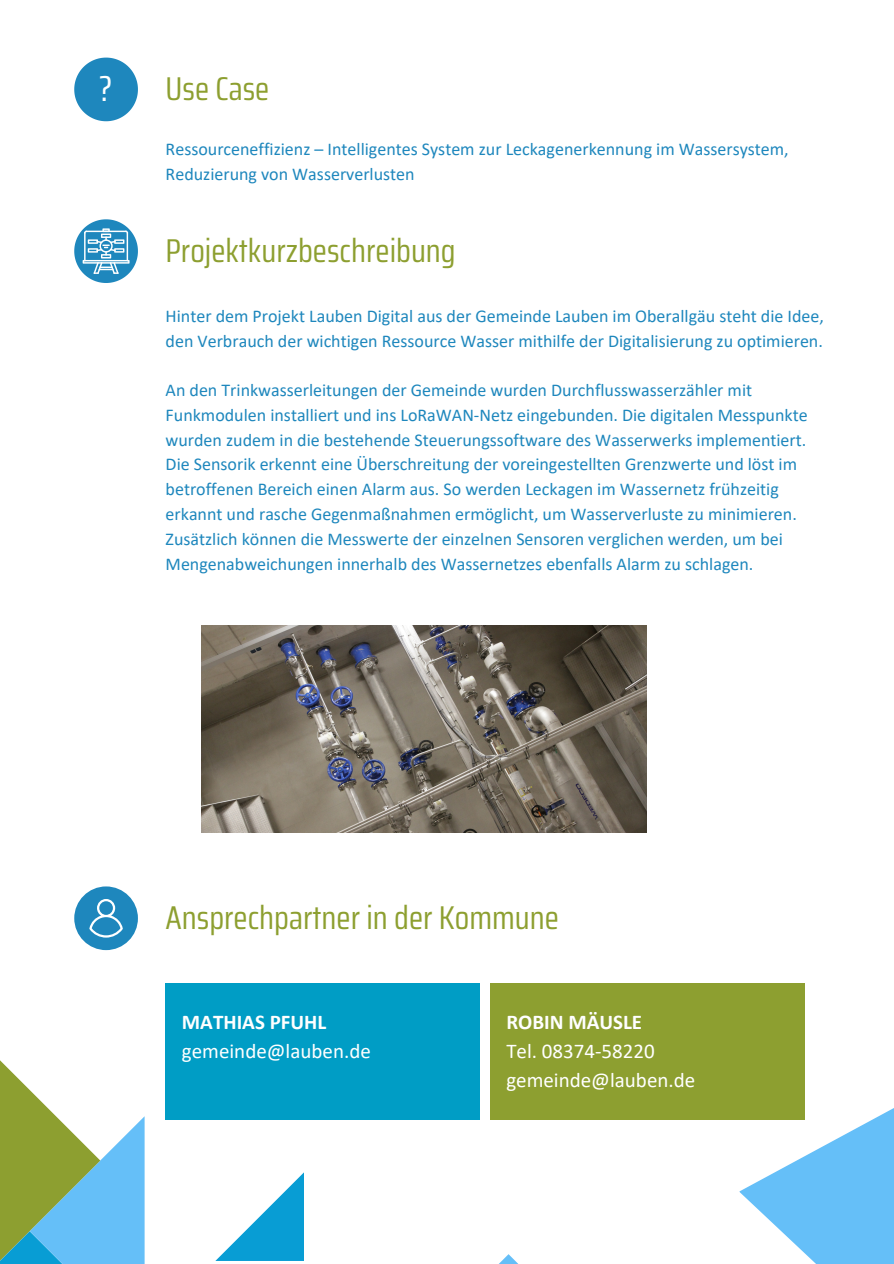
<style>
.page{position:relative;width:894px;height:1264px;background:#fff}
.page>*{position:absolute;margin:0;border:0;box-sizing:border-box;transform-origin:0 0}
.t1{font:36.15px "Saira Condensed";color:#fff}
.t2{font:33px "Saira Condensed";color:#8d9f30}
.t3{font:21px/29.2px "Calibri";color:#fff}
.t4{font:700 21px "Calibri";color:#fff}
.t5{font:18px/24.8px "Calibri";color:#1e87bd}
</style>
<div class="page">
<svg style="left:74px;top:58px;width:64px;height:63px"></svg>
<svg style="left:74px;top:219px;width:64px;height:64px"></svg>
<svg style="left:0;top:1000px;width:893px;height:263px"></svg>
<img style="left:201px;top:625px;width:445px;height:207px">
<svg style="left:74px;top:886px;width:64px;height:64px"></svg>
<div style="left:165px;top:983px;width:314px;height:136px;background:#009dc5"></div>
<div style="left:490px;top:983px;width:314px;height:136px;background:#8d9f30"></div>
<p class="t1" style="left:100px;top:60px;width:15px">?</p>
<p class="t2" style="left:165px;top:63px;width:105px">Use Case</p>
<p class="t5" style="left:165px;top:138px;width:624px">Ressourceneffizienz – Intelligentes System zur Leckagenerkennung im Wassersystem,<br>Reduzierung von Wasserverlusten</p>
<p class="t2" style="left:165px;top:224px;width:291px">Projektkurzbeschreibung</p>
<h1 class="t5" style="left:165px;top:305px;width:659px">Hinter dem Projekt Lauben Digital aus der Gemeinde Lauben im Oberallgäu steht die Idee, den Verbrauch der wichtigen Ressource Wasser mithilfe der Digitalisierung zu optimieren.</h1>
<p class="t5" style="left:165px;top:379px;width:643px">An den Trinkwasserleitungen der Gemeinde wurden Durchflusswasserzähler mit Funkmodulen installiert und ins LoRaWAN-Netz eingebunden. Die digitalen Messpunkte wurden zudem in die bestehende Steuerungssoftware des Wasserwerks implementiert.<br>Die Sensorik erkennt eine Überschreitung der voreingestellten Grenzwerte und löst im betroffenen Bereich einen Alarm aus. So werden Leckagen im Wassernetz frühzeitig erkannt und rasche Gegenmaßnahmen ermöglicht, um Wasserverluste zu minimieren.<br>Zusätzlich können die Messwerte der einzelnen Sensoren verglichen werden, um bei Mengenabweichungen innerhalb des Wassernetzes ebenfalls Alarm zu schlagen.</p>
<p class="t2" style="left:165px;top:891px;width:394px">Ansprechpartner in der Kommune</p>
<p class="t4" style="left:182px;top:1012px;width:146px">MATHIAS PFUHL</p>
<p class="t3" style="left:182px;top:1037px;width:190px">gemeinde@lauben.de</p>
<p class="t4" style="left:506px;top:1012px;width:137px">ROBIN MÄUSLE</p>
<p class="t3" style="left:506px;top:1037px;width:190px">Tel. 08374-58220 gemeinde@lauben.de</p>
</div>
